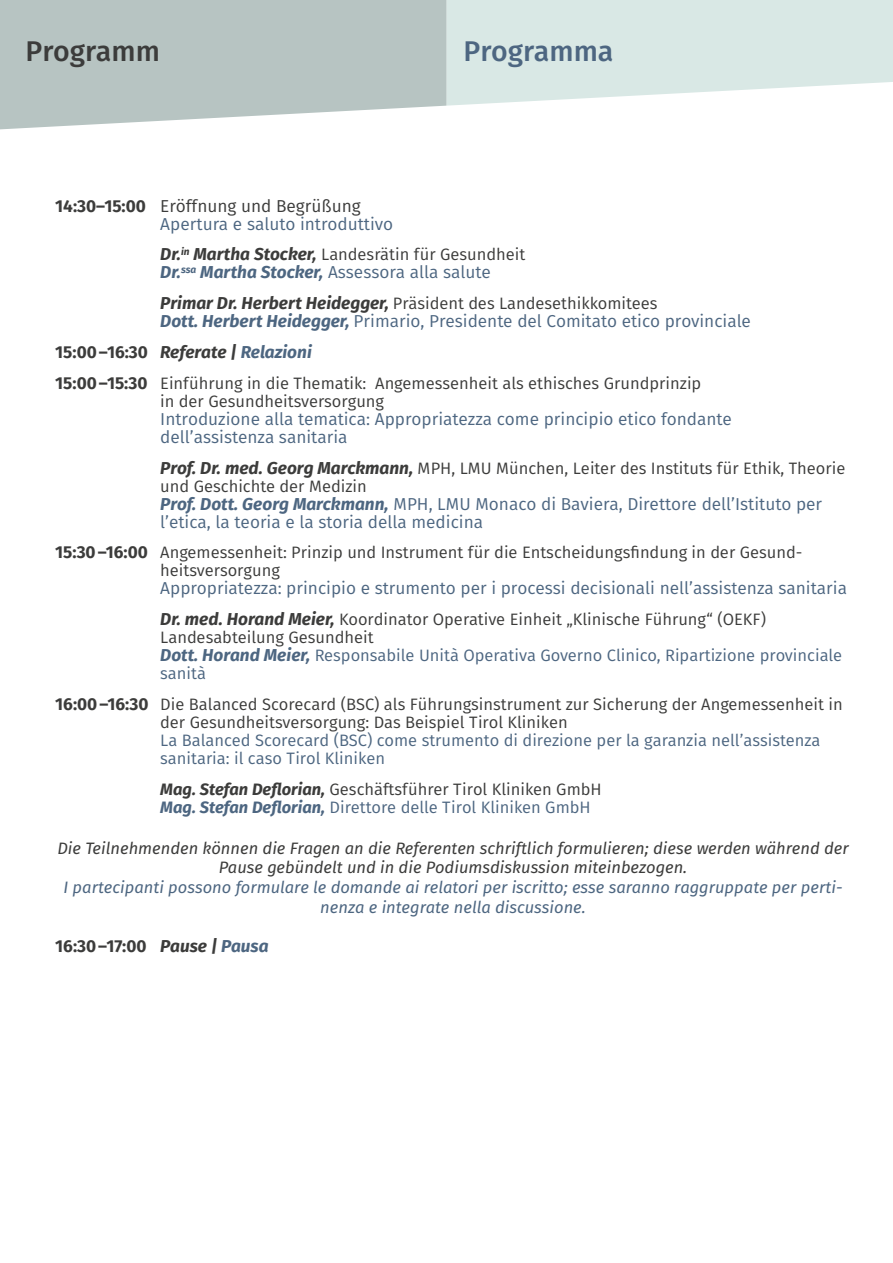
<style>
.page{position:relative;width:893px;height:1263px;background:#fff}
.page>*{position:absolute;margin:0;border:0;box-sizing:border-box;transform-origin:0 0}
.t1{font:500 28.5px "Fira Sans";color:#4d6681}
.t2{font:500 28.5px "Fira Sans";color:#3c3c3b}
.t3{font:17.25px/18px "Fira Sans";color:#4d6681}
.t4{font:700 17.25px "Fira Sans";color:#3c3c3b}
.t5{font:16.5px/18px "Fira Sans";color:#3c3c3b}
.t6{font:italic 16.5px/19.8px "Fira Sans";color:#3c3c3b;text-align:center}
.t7{font:italic 16.5px/19.8px "Fira Sans";color:#4d6681;text-align:center}
.t8{font:16.5px/18px "Fira Sans";color:#4d6681}
.s1{font-weight:700;color:#3c3c3b}
.s2{color:#3c3c3b}
.s3{font-weight:700;font-style:italic;font-size:17.25px}
.s4{font-weight:700;font-style:italic}
.s5{font-weight:700;font-style:italic;color:#3c3c3b}
.s6{font-weight:700;font-size:17.25px}
.s7{font-weight:700;font-style:italic;font-size:17.25px;color:#4d6681}
.s8{color:#4d6681}
.s9{font-weight:700;font-style:italic;color:#4d6681}
.s10{font-style:italic}
.s11{font-style:italic;color:#4d6681}
</style>
<div class="page">
<div style="left:446px;top:0;width:447px;height:82px;background:#d9e8e5"></div>
<div style="left:0;top:0;width:446px;height:82px;background:#b7c4c2"></div>
<svg style="left:0;top:82px;width:887px;height:48px"></svg>
<h1 class="t2" style="left:26px;top:31px;width:136px">Programm</h1>
<h1 class="t1" style="left:463px;top:31px;width:151px">Programma</h1>
<p class="t3" style="left:160px;top:197px;width:234px;text-indent:-105px"><span class="s1">14:30–15:00</span> <span class="s2">Eröffnung und Begrüßung<br></span>Apertura e saluto introduttivo</p>
<p class="t5" style="left:160px;top:246px;width:367px"><span class="s3">Dr.</span><sup>in</sup> <span class="s3">Martha Stocker,</span> Landesrätin für Gesundheit</p>
<p class="t3" style="left:160px;top:263px;width:332px"><span class="s4">Dr.</span><sup>ssa</sup> <span class="s4">Martha Stocker,</span> Assessora alla salute</p>
<p class="t5" style="left:160px;top:294px;width:499px"><span class="s3">Primar Dr. Herbert Heidegger,</span> Präsident des Landesethikkomitees</p>
<p class="t3" style="left:55px;top:306px;width:697px;line-height:30.8px;text-indent:105px"><span class="s4">Dott. Herbert Heidegger,</span> Primario, Presidente del Comitato etico provinciale<br><span class="s1">15:00 –16:30</span> <span class="s5">Referate |</span> <span class="s4">Relazioni</span></p>
<p class="t5" style="left:160px;top:374px;width:543px;text-indent:-105px"><span class="s6">15:00 –15:30</span> Einführung in die Thematik: Angemessenheit als ethisches Grundprinzip in der Gesundheitsversorgung</p>
<p class="t3" style="left:160px;top:410px;width:573px">Introduzione alla tematica: Appropriatezza come principio etico fondante dell’assistenza sanitaria</p>
<p class="t5" style="left:160px;top:459px;width:687px"><span class="s3">Prof. Dr. med. Georg Marckmann,</span> MPH, LMU München, Leiter des Instituts für Ethik, Theorie und Geschichte der Medizin</p>
<p class="t3" style="left:160px;top:494px;width:663px"><span class="s4">Prof. Dott. Georg Marckmann,</span> MPH, LMU Monaco di Baviera, Direttore dell’Istituto per l’etica, la teoria e la storia della medicina</p>
<p class="t5" style="left:160px;top:543px;width:644px;text-indent:-105px"><span class="s6">15:30 –16:00</span> Angemessenheit: Prinzip und Instrument für die Entscheidungsfindung in der Gesund&shy;heitsversorgung</p>
<p class="t3" style="left:160px;top:579px;width:688px">Appropriatezza: principio e strumento per i processi decisionali nell’assistenza sanitaria</p>
<p class="t5" style="left:160px;top:610px;width:683px"><span class="s3">Dr. med. Horand Meier,</span> Koordinator Operative Einheit „Klinische Führung“ (OEKF)<br>Landesabteilung Gesundheit<br><span class="s7">Dott. Horand Meier,</span> <span class="s8">Responsabile Unità Operativa Governo Clinico, Ripartizione provinciale sanità</span></p>
<p class="t5" style="left:160px;top:695px;width:684px;text-indent:-105px"><span class="s6">16:00 –16:30</span> Die Balanced Scorecard (BSC) als Führungsinstrument zur Sicherung der Angemessenheit in der Gesundheitsversorgung: Das Beispiel Tirol Kliniken</p>
<p class="t8" style="left:160px;top:731px;width:662px">La Balanced Scorecard (BSC) come strumento di direzione per la garanzia nell’assistenza sanitaria: il caso Tirol Kliniken</p>
<p class="t5" style="left:160px;top:780px;width:443px"><span class="s4">Mag. Stefan Deflorian,</span> Geschäftsführer Tirol Kliniken GmbH<br><span class="s9">Mag. Stefan Deflorian,</span> <span class="s8">Direttore delle Tirol Kliniken GmbH</span></p>
<p class="t6" style="left:57px;top:838px;width:793px">Die Teilnehmenden können die Fragen an die Referenten schriftlich formulieren; diese werden während der<br>Pause gebündelt und in die Podiumsdiskussion miteinbezogen.</p>
<p class="t7" style="left:63px;top:877px;width:781px">I partecipanti possono formulare le domande ai relatori per iscritto; esse saranno raggruppate per perti&shy;nenza e integrate nella discussione.</p>
<p class="t4" style="left:55px;top:934px;width:215px">16:30 –17:00 <span class="s10">Pause |</span> <span class="s11">Pausa</span></p>
</div>
